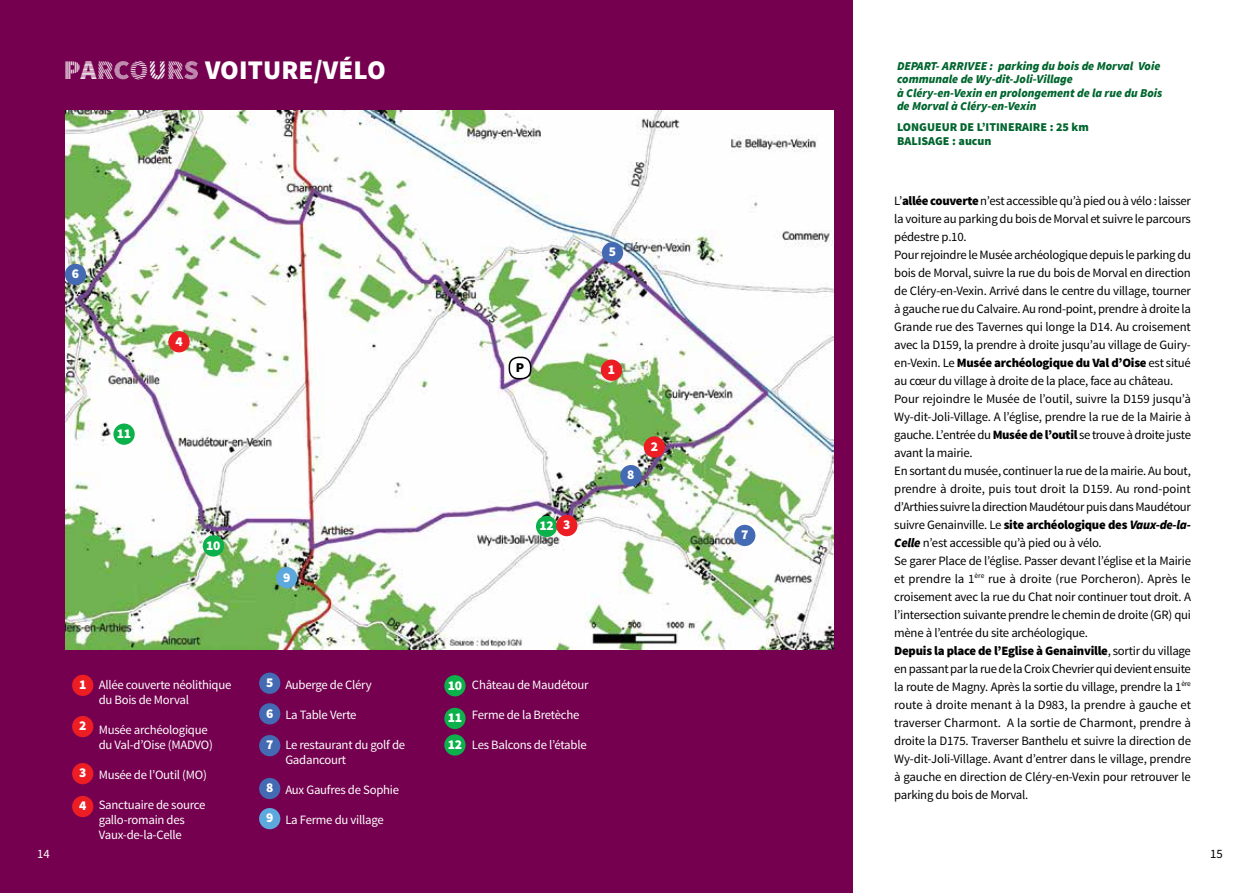
<style>
.page{position:relative;width:1259px;height:893px;background:#fff}
.page>*{position:absolute;margin:0;border:0;box-sizing:border-box;transform-origin:0 0}
.t1{font:900 27px "Source Sans Pro";letter-spacing:.005em;color:#fff}
.t2{font:900 13.5px/26.5px "Source Sans Pro";letter-spacing:-.02em;color:#fff}
.t3{font:900 13.5px "Source Sans Pro";color:#000}
.t4{font:12.75px/18px "Source Sans Pro";letter-spacing:-.02em;color:#000}
.t5{font:12.75px/15px "Source Sans Pro";letter-spacing:-.02em;color:#fff}
.t6{font:italic 900 12px/13.5px "Source Sans Pro";color:#00652e}
.t7{font:900 12px "Source Sans Pro";color:#00652e}
.s1{font-family:"Source Sans Pro DISPLAY";font-weight:400}
.s2{font-weight:900}
.s3{font-weight:900;font-style:italic}
</style>
<div class="page">
<div style="left:0;top:0;width:852px;height:893px;background:#74004f"></div>
<img style="left:65px;top:111px;width:768px;height:538px">
<div style="left:734px;top:525px;width:21px;height:21px;background:#436ab3;border-radius:50%"></div>
<div style="left:620px;top:465px;width:21px;height:21px;background:#436ab3;border-radius:50%"></div>
<div style="left:602px;top:242px;width:21px;height:21px;background:#436ab3;border-radius:50%"></div>
<div style="left:65px;top:264px;width:21px;height:21px;background:#436ab3;border-radius:50%"></div>
<div style="left:203px;top:535px;width:21px;height:22px;background:#0db14b;border-radius:50%"></div>
<div style="left:113px;top:423px;width:22px;height:22px;background:#0db14b;border-radius:50%"></div>
<div style="left:536px;top:516px;width:21px;height:21px;background:#0db14b;border-radius:50%"></div>
<div style="left:601px;top:360px;width:21px;height:21px;background:#ed1d24;border-radius:50%"></div>
<div style="left:644px;top:436px;width:21px;height:22px;background:#ed1d24;border-radius:50%"></div>
<div style="left:556px;top:515px;width:21px;height:21px;background:#ed1d24;border-radius:50%"></div>
<div style="left:168px;top:331px;width:22px;height:21px;background:#ed1d24;border-radius:50%"></div>
<div style="left:509px;top:357px;width:21px;height:22px;background:#fff;border-radius:9px"></div>
<div style="left:508px;top:357px;width:23px;height:22px;border:2px solid #000;border-radius:9px"></div>
<div style="left:72px;top:675px;width:21px;height:21px;background:#ed1d24;border-radius:50%"></div>
<div style="left:72px;top:716px;width:21px;height:21px;background:#ed1d24;border-radius:50%"></div>
<div style="left:72px;top:763px;width:21px;height:21px;background:#ed1d24;border-radius:50%"></div>
<div style="left:72px;top:796px;width:21px;height:21px;background:#ed1d24;border-radius:50%"></div>
<div style="left:259px;top:673px;width:21px;height:21px;background:#436ab3;border-radius:50%"></div>
<div style="left:259px;top:703px;width:21px;height:21px;background:#436ab3;border-radius:50%"></div>
<div style="left:259px;top:735px;width:21px;height:21px;background:#436ab3;border-radius:50%"></div>
<div style="left:259px;top:778px;width:21px;height:21px;background:#436ab3;border-radius:50%"></div>
<div style="left:259px;top:808px;width:21px;height:21px;background:#5da9dd;border-radius:50%"></div>
<div style="left:276px;top:567px;width:21px;height:21px;background:#5da9dd;border-radius:50%"></div>
<div style="left:444px;top:675px;width:21px;height:21px;background:#0db14b;border-radius:50%"></div>
<div style="left:444px;top:708px;width:21px;height:21px;background:#0db14b;border-radius:50%"></div>
<div style="left:444px;top:734px;width:21px;height:22px;background:#0db14b;border-radius:50%"></div>
<h1 class="t1" style="left:64px;top:52px;width:323px"><span class="s1">PARCOURS</span> voiture/Vélo</h1>
<p class="t2" style="left:72px;top:261px;width:9px">6</p>
<p class="t2" style="left:117px;top:421px;width:16px">11</p>
<p class="t2" style="left:175px;top:328px;width:9px">4</p>
<p class="t2" style="left:206px;top:532px;width:16px">10</p>
<p class="t2" style="left:283px;top:564px;width:9px">9</p>
<p class="t2" style="left:79px;top:672px;width:9px">1</p>
<p class="t2" style="left:79px;top:713px;width:9px">2</p>
<p class="t2" style="left:79px;top:760px;width:9px">3</p>
<p class="t2" style="left:79px;top:793px;width:9px">4</p>
<p class="t5" style="left:99px;top:677px;width:134px">Allée couverte néolithique du Bois de Morval</p>
<p class="t5" style="left:99px;top:722px;width:116px">Musée archéologique du Val-d’Oise (MADVO)</p>
<p class="t5" style="left:99px;top:767px;width:110px">Musée de l’Outil (MO)</p>
<p class="t5" style="left:99px;top:797px;width:108px">Sanctuaire de source gallo-romain des<br>Vaux-de-la-Celle</p>
<p class="t2" style="left:266px;top:670px;width:9px">5</p>
<p class="t2" style="left:266px;top:700px;width:9px">6</p>
<p class="t2" style="left:266px;top:732px;width:9px">7</p>
<p class="t2" style="left:266px;top:775px;width:9px">8</p>
<p class="t2" style="left:266px;top:805px;width:9px">9</p>
<p class="t5" style="left:285px;top:677px;width:88px">Auberge de Cléry</p>
<p class="t5" style="left:285px;top:707px;width:73px">La Table Verte</p>
<p class="t5" style="left:285px;top:737px;width:121px">Le restaurant du golf de<br>Gadancourt</p>
<p class="t5" style="left:285px;top:782px;width:115px">Aux Gaufres de Sophie</p>
<p class="t5" style="left:285px;top:812px;width:100px">La Ferme du village</p>
<p class="t2" style="left:609px;top:239px;width:9px">5</p>
<p class="t3" style="left:516px;top:358px;width:8px">P</p>
<p class="t2" style="left:539px;top:513px;width:16px">12</p>
<p class="t2" style="left:563px;top:512px;width:9px">3</p>
<p class="t2" style="left:608px;top:357px;width:9px">1</p>
<p class="t2" style="left:627px;top:462px;width:9px">8</p>
<p class="t2" style="left:651px;top:434px;width:9px">2</p>
<p class="t2" style="left:448px;top:672px;width:16px">10</p>
<p class="t2" style="left:448px;top:705px;width:16px">11<br>12</p>
<p class="t5" style="left:472px;top:677px;width:118px">Château de Maudétour</p>
<p class="t5" style="left:472px;top:707px;width:109px">Ferme de la Bretèche</p>
<p class="t5" style="left:472px;top:737px;width:116px">Les Balcons de l’étable</p>
<p class="t2" style="left:741px;top:522px;width:9px">7</p>
<p class="t6" style="left:897px;top:59px;width:267px">DEPART- ARRIVEE : parking du bois de Morval Voie communale de Wy-dit-Joli-Village<br>à Cléry-en-Vexin en prolongement de la rue du Bois de Morval à Cléry-en-Vexin</p>
<p class="t7" style="left:897px;top:119px;width:9px">LONGUEUR</p>
<p class="t7" style="left:960px;top:119px;width:33px">DE L’ITINERAIRE</p>
<p class="t7" style="left:1049px;top:119px;width:41px">: 25 km</p>
<p class="t7" style="left:897px;top:133px;width:15px">BALISAGE</p>
<p class="t7" style="left:952px;top:133px;width:41px">: aucun</p>
<p class="t4" style="left:894px;top:192px;width:298px">L’<span class="s2">allée couverte</span> n’est accessible qu’à pied ou à vélo : laisser la voiture au parking du bois de Morval et suivre le parcours pédestre p.10.<br>Pour rejoindre le Musée archéologique depuis le parking du bois de Morval, suivre la rue du bois de Morval en direction de Cléry-en-Vexin. Arrivé dans le centre du village, tourner à gauche rue du Calvaire. Au rond-point, prendre à droite la Grande rue des Tavernes qui longe la D14. Au croisement avec la D159, la prendre à droite jusqu’au village de Guiry&shy;en-Vexin. Le <span class="s2">Musée archéologique du Val d’Oise</span> est situé au cœur du village à droite de la place, face au château.<br>Pour rejoindre le Musée de l’outil, suivre la D159 jusqu’à Wy-dit-Joli-Village. A l’église, prendre la rue de la Mairie à gauche. L’entrée du <span class="s2">Musée de l’outil</span> se trouve à droite juste avant la mairie.<br>En sortant du musée, continuer la rue de la mairie. Au bout, prendre à droite, puis tout droit la D159. Au rond-point d’Arthies suivre la direction Maudétour puis dans Maudétour suivre Genainville. Le <span class="s2">site archéologique des</span> <span class="s3">Vaux-de-la-Celle</span> n’est accessible qu’à pied ou à vélo.<br>Se garer Place de l’église. Passer devant l’église et la Mairie et prendre la 1<sup>ère</sup> rue à droite (rue Porcheron). Après le croisement avec la rue du Chat noir continuer tout droit. A l’intersection suivante prendre le chemin de droite (GR) qui mène à l’entrée du site archéologique.<br><span class="s2">Depuis la place de l’Eglise à Genainville</span>, sortir du village en passant par la rue de la Croix Chevrier qui devient ensuite la route de Magny. Après la sortie du village, prendre la 1<sup>ère </sup>route à droite menant à la D983, la prendre à gauche et traverser Charmont. A la sortie de Charmont, prendre à droite la D175. Traverser Banthelu et suivre la direction de Wy-dit-Joli-Village. Avant d’entrer dans le village, prendre à gauche en direction de Cléry-en-Vexin pour retrouver le parking du bois de Morval.</p>
<p class="t5" style="left:37px;top:847px;width:14px">14</p>
<p class="t4" style="left:1210px;top:845px;width:14px">15</p>
</div>
